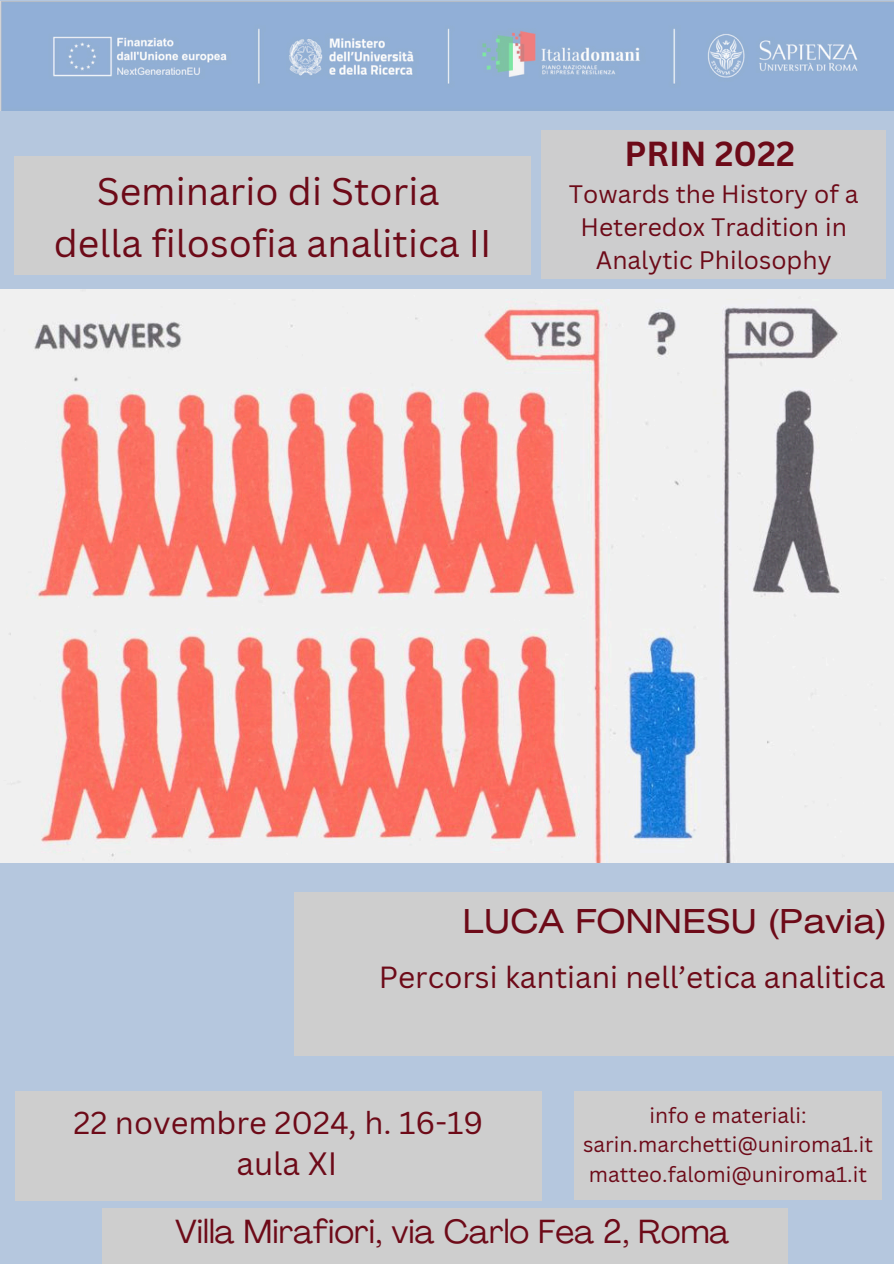
<style>
.page{position:relative;width:894px;height:1264px;background:#fff}
.page>*{position:absolute;margin:0;border:0;box-sizing:border-box;transform-origin:0 0}
.t1{font:37.5px/51.8px "Canva Sans";color:#6d0a18;text-align:center}
.t2{font:700 33.75px "Canva Sans";color:#6d0a18}
.t3{font:33px "Agrandir";color:#6d0a18}
.t4{font:33px "Helios Ext";color:#6d0a18}
.t5{font:31.5px "Canva Sans";color:#6d0a18}
.t6{font:30.75px "Canva Sans";color:#6d0a18}
.t7{font:29.7px "Canva Sans";color:#6d0a18}
.t8{font:24.6px/33.5px "Canva Sans";color:#6d0a18;text-align:center}
.t9{font:21px/29.2px "Canva Sans";color:#6d0a18;text-align:center}
</style>
<div class="page">
<div style="left:0;top:0;width:893px;height:1263px;background:#b5c7de"></div>
<div style="left:294px;top:892px;width:599px;height:163px;background:#cecece"></div>
<div style="left:541px;top:130px;width:343px;height:148px;background:#cecece"></div>
<div style="left:15px;top:1090px;width:526px;height:110px;background:#cecece"></div>
<div style="left:102px;top:1207px;width:685px;height:56px;background:#cecece"></div>
<div style="left:574px;top:1091px;width:307px;height:108px;background:#cecece"></div>
<div style="left:15px;top:156px;width:515px;height:119px;background:#cecece"></div>
<img style="left:0;top:290px;width:893px;height:572px">
<img style="left:0;top:2px;width:893px;height:109px">
<h3 class="t1" style="left:54px;top:164px;width:439px">Seminario di Storia della filosofia analitica II</h3>
<h2 class="t2" style="left:624px;top:130px;width:172px">PRIN 2022</h2>
<h2 class="t8" style="left:568px;top:176px;width:291px">Towards the History of a<br>Heteredox Tradition in<br>Analytic Philosophy</h2>
<h2 class="t4" style="left:462px;top:909px;width:425px">LUCA FONNESU (Pavia)</h2>
<h2 class="t7" style="left:379px;top:955px;width:508px">Percorsi kantiani nell’etica analitica</h2>
<p class="t6" style="left:73px;top:1100px;width:411px">22 novembre 2024, h. 16-19</p>
<p class="t5" style="left:236px;top:1141px;width:102px">aula XI</p>
<p class="t9" style="left:583px;top:1100px;width:291px">info e materiali: sarin.marchetti@uniroma1.it</p>
<h1 class="t9" style="left:588px;top:1158px;width:279px">matteo.falomi@uniroma1.it</h1>
<h2 class="t3" style="left:175px;top:1218px;width:555px">Villa Mirafiori, via Carlo Fea 2, Roma</h2>
</div>
